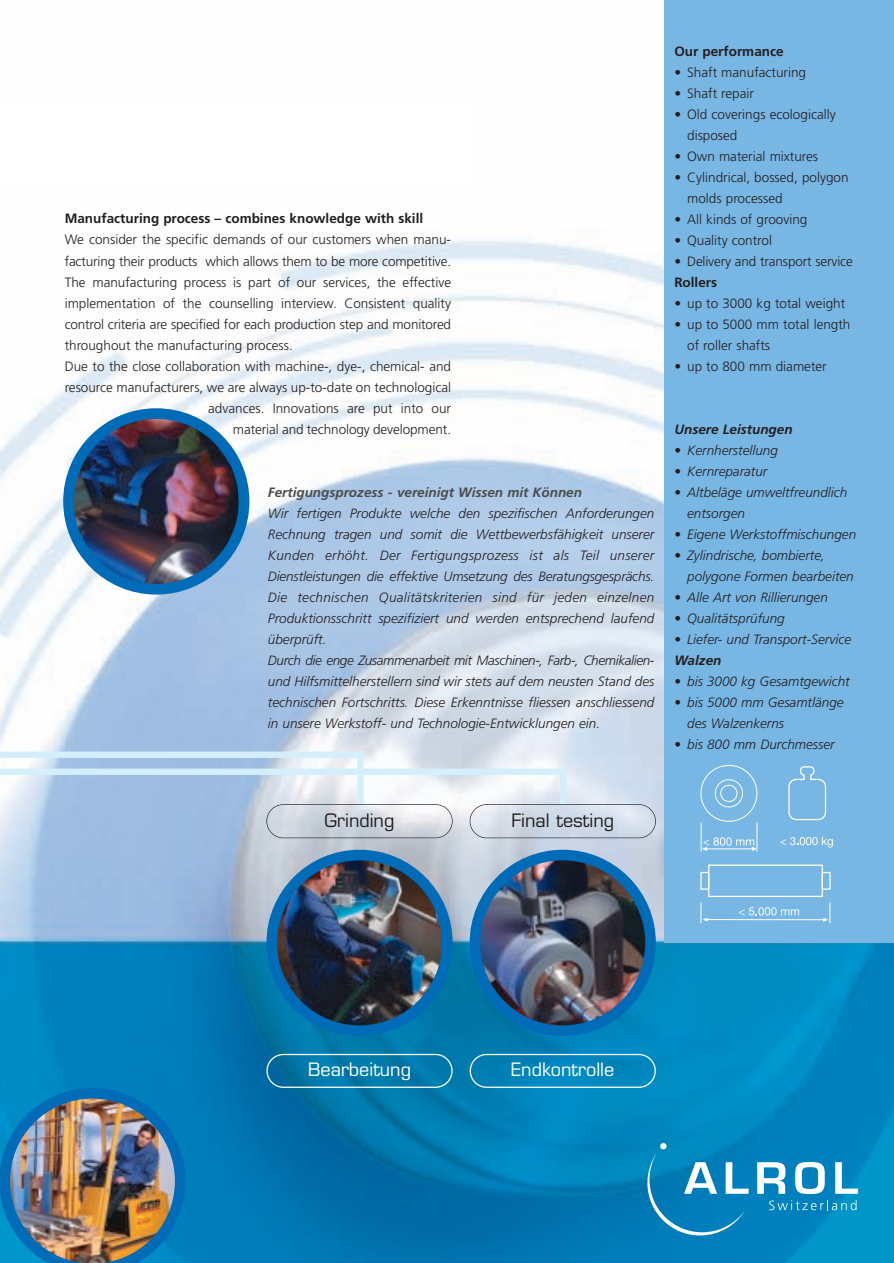
<style>
.page{position:relative;width:894px;height:1263px;background:#fff}
.page>*{position:absolute;margin:0;border:0;box-sizing:border-box;transform-origin:0 0}
.t1{font:18px "Eurostile";color:#fff}
.t2{font:18px "Eurostile";color:#231f20}
.t3{font:italic 300 13.5px/21px "Frutiger";color:#231f20}
.t4{font:300 13.5px/21px "Frutiger";color:#231f20}
.t5{font:700 13.5px "Frutiger";color:#231f20}
.t6{font:italic 700 13.5px "Frutiger";color:#4b4c4d}
.t7{font:italic 700 13.5px "Frutiger";color:#231f20}
.s1{font-style:normal}
.s2{font-weight:700}
</style>
<div class="page">
<img style="left:0;top:240px;width:893px;height:1023px">
<div style="left:663px;top:0;width:230px;height:943px;background:#78b6e4"></div>
<img style="left:266px;top:850px;width:186px;height:186px">
<div style="left:821px;top:872px;width:9px;height:18px;border:1px solid #fff"></div>
<div style="left:700px;top:872px;width:9px;height:18px;border:1px solid #fff"></div>
<div style="left:707px;top:864px;width:115px;height:33px;border:1px solid #fff"></div>
<hr style="left:707px;top:919px;width:116px;height:1px;background:#fff">
<svg style="left:822px;top:902px;width:8px;height:21px"></svg>
<svg style="left:700px;top:902px;width:7px;height:21px"></svg>
<svg style="left:700px;top:765px;width:58px;height:86px"></svg>
<svg style="left:788px;top:766px;width:38px;height:55px"></svg>
<svg style="left:780px;top:837px;width:52px;height:10px"></svg>
<svg style="left:739px;top:907px;width:59px;height:8px"></svg>
<img style="left:0;top:1088px;width:185px;height:175px">
<svg style="left:266px;top:1054px;width:186px;height:34px;background:#1481af"></svg>
<svg style="left:469px;top:1054px;width:186px;height:34px;background:#138dc0"></svg>
<div style="left:357px;top:752px;width:6px;height:53px;background:#d4effb"></div>
<div style="left:559px;top:769px;width:7px;height:36px;background:#d4effb"></div>
<img style="left:469px;top:850px;width:186px;height:186px">
<div style="left:0;top:768px;width:563px;height:7px;background:#d4effb"></div>
<div style="left:0;top:751px;width:363px;height:7px;background:#d4effb"></div>
<div style="left:469px;top:804px;width:186px;height:34px;border:1px solid #231f20;border-radius:17px"></div>
<div style="left:266px;top:804px;width:186px;height:34px;border:1px solid #231f20;border-radius:17px"></div>
<svg style="left:647px;top:1143px;width:101px;height:92px;background:#208fc2"></svg>
<svg style="left:756px;top:1162px;width:29px;height:32px"></svg>
<svg style="left:794px;top:1162px;width:30px;height:32px"></svg>
<svg style="left:834px;top:1162px;width:23px;height:32px"></svg>
<svg style="left:768px;top:1200px;width:88px;height:10px"></svg>
<img style="left:63px;top:408px;width:186px;height:187px">
<p class="t5" style="left:65px;top:213px;width:360px">Manufacturing process – combines knowledge with skill</p>
<p class="t4" style="left:65px;top:230px;width:388px">We consider the specific demands of our customers when manu-</p>
<p class="t4" style="left:65px;top:251px;width:388px">facturing their products which allows them to be more competitive.</p>
<p class="t4" style="left:65px;top:272px;width:388px">The manufacturing process is part of our services, the effective</p>
<p class="t4" style="left:65px;top:293px;width:388px">implementation of the counselling interview. Consistent quality</p>
<p class="t4" style="left:65px;top:314px;width:388px">control criteria are specified for each production step and monitored</p>
<p class="t4" style="left:65px;top:335px;width:229px">throughout the manufacturing process.</p>
<p class="t4" style="left:65px;top:356px;width:388px">Due to the close collaboration with machine-, dye-, chemical- and</p>
<p class="t4" style="left:65px;top:377px;width:388px">resource manufacturers, we are always up-to-date on technological</p>
<p class="t4" style="left:208px;top:398px;width:244px">advances. Innovations are put into our</p>
<p class="t4" style="left:233px;top:419px;width:219px">material and technology development.</p>
<p class="t6" style="left:268px;top:486px;width:315px">Fertigungsprozess - vereinigt Wissen mit Können</p>
<p class="t3" style="left:268px;top:503px;width:388px">Wir fertigen Produkte welche den spezifischen Anforderungen Rechnung tragen und somit die Wettbewerbsfähigkeit unserer Kunden erhöht. Der Fertigungsprozess ist als Teil unserer Dienstleistungen die effektive Umsetzung des Beratungsgesprächs.<br>Die technischen Qualitätskriterien sind für jeden einzelnen Produktionsschritt spezifiziert und werden entsprechend laufend überprüft.<br>Durch die enge Zusammenarbeit mit Maschinen-, Farb-, Chemikalien&shy;und Hilfsmittelherstellern sind wir stets auf dem neusten Stand des technischen Fortschritts. Diese Erkenntnisse fliessen anschliessend in unsere Werkstoff- und Technologie-Entwicklungen ein.</p>
<p class="t5" style="left:674px;top:45px;width:111px">Our performance</p>
<p class="t4" style="left:674px;top:62px;width:133px">• Shaft manufacturing</p>
<p class="t4" style="left:674px;top:83px;width:81px">• Shaft repair</p>
<p class="t4" style="left:686px;top:104px;width:150px;text-indent:-13px">• Old coverings ecologically disposed</p>
<p class="t4" style="left:674px;top:146px;width:145px">• Own material mixtures</p>
<p class="t4" style="left:686px;top:167px;width:163px;text-indent:-13px">• Cylindrical, bossed, polygon molds processed</p>
<p class="t4" style="left:674px;top:209px;width:134px">• All kinds of grooving</p>
<p class="t4" style="left:674px;top:230px;width:99px">• Quality control</p>
<p class="t4" style="left:674px;top:251px;width:180px">• Delivery and transport service</p>
<p class="t5" style="left:674px;top:276px;width:44px">Rollers</p>
<p class="t4" style="left:674px;top:293px;width:172px">• up to 3000 kg total weight</p>
<p class="t4" style="left:686px;top:314px;width:165px;text-indent:-13px">• up to 5000 mm total length of roller shafts</p>
<p class="t4" style="left:674px;top:356px;width:154px">• up to 800 mm diameter</p>
<p class="t7" style="left:674px;top:423px;width:120px">Unsere Leistungen</p>
<p class="t3" style="left:674px;top:440px;width:105px"><span class="s1">•</span> Kernherstellung</p>
<p class="t3" style="left:674px;top:461px;width:94px"><span class="s1">•</span> Kernreparatur</p>
<p class="t3" style="left:686px;top:482px;width:162px;text-indent:-13px"><span class="s1">•</span> Altbeläge umweltfreundlich entsorgen</p>
<p class="t3" style="left:674px;top:524px;width:183px"><span class="s1">•</span> Eigene Werkstoffmischungen</p>
<p class="t3" style="left:686px;top:545px;width:168px;text-indent:-13px"><span class="s1">•</span> Zylindrische, bombierte, polygone Formen bearbeiten</p>
<p class="t3" style="left:674px;top:587px;width:155px"><span class="s1">•</span> Alle Art von Rillierungen</p>
<p class="t3" style="left:674px;top:608px;width:112px"><span class="s1">•</span> Qualitätsprüfung</p>
<p class="t3" style="left:674px;top:629px;width:178px"><span class="s1">•</span> Liefer- und Transport-Service<br><span class="s2">Walzen</span></p>
<p class="t3" style="left:674px;top:671px;width:177px"><span class="s1">•</span> bis 3000 kg Gesamtgewicht</p>
<p class="t3" style="left:686px;top:692px;width:158px;text-indent:-13px"><span class="s1">•</span> bis 5000 mm Gesamtlänge des Walzenkerns</p>
<p class="t3" style="left:674px;top:734px;width:162px"><span class="s1">•</span> bis 800 mm Durchmesser</p>
<h1 class="t2" style="left:324px;top:813px;width:71px">Grinding</h1>
<h1 class="t2" style="left:511px;top:813px;width:104px">Final testing</h1>
<h1 class="t1" style="left:308px;top:1063px;width:104px">Bearbeitung</h1>
<h1 class="t1" style="left:511px;top:1063px;width:104px">Endkontrolle</h1>
</div>
